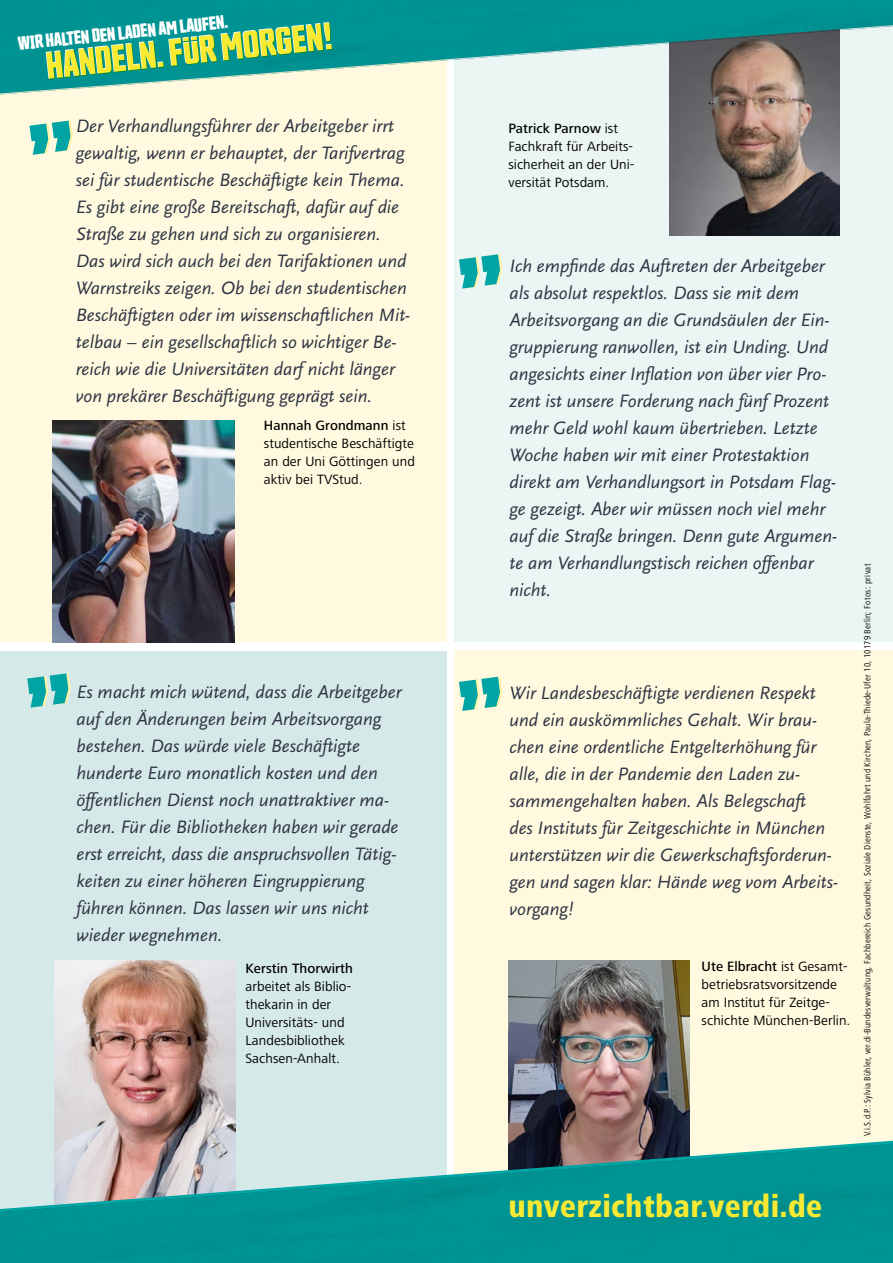
<style>
.page{position:relative;width:893px;height:1263px;background:#fff}
.page>*{position:absolute;margin:0;border:0;box-sizing:border-box;transform-origin:0 0}
.t1{font:800 condensed 32.55px "Frutiger Next LT";letter-spacing:.01em;color:#f8e932}
.t2{font:italic 18.75px/27px "Scala Sans";color:#2e3443}
.t3{font:700 18.45px "Countach";color:#fff}
.t4{font:13.95px/18px "Frutiger Next LT";letter-spacing:.005em;color:#000}
.t5{font:500 13.95px "Frutiger Next LT";letter-spacing:.005em;color:#000}
.t6{font:condensed 9.3px "Frutiger Next LT";letter-spacing:.02em;color:#000}
.s1{font-weight:500}
</style>
<div class="page">
<div style="left:0;top:651px;width:446px;height:602px;background:#d6e9e9"></div>
<img style="left:54px;top:960px;width:181px;height:159px">
<div style="left:454px;top:651px;width:439px;height:612px;background:#fffadf"></div>
<img style="left:508px;top:960px;width:182px;height:159px">
<div style="left:454px;top:7px;width:439px;height:635px;background:#eaf5f4"></div>
<div style="left:0;top:7px;width:446px;height:635px;background:#fffadf"></div>
<img style="left:670px;top:103px;width:169px;height:132px">
<svg style="left:446px;top:95px;width:394px;height:7px"></svg>
<img style="left:0;top:0;width:893px;height:95px">
<svg style="left:54px;top:1119px;width:839px;height:24px"></svg>
<img style="left:0;top:1143px;width:893px;height:120px">
<svg style="left:46px;top:22px;width:287px;height:57px;background:#5bb27a"></svg>
<img style="left:52px;top:420px;width:183px;height:222px">
<p class="t3" style="left:17px;top:32px;width:212px;rotate:-6deg">WIR HALTEN DEN LADEN AM LAUFEN.</p>
<p class="t2" style="left:76px;top:113px;width:336px">Der Verhandlungsführer der Arbeitgeber irrt gewaltig, wenn er behauptet, der Tarifvertrag sei für studentische Beschäftigte kein Thema.<br>Es gibt eine große Bereitschaft, dafür auf die Straße zu gehen und sich zu organisieren.<br>Das wird sich auch bei den Tarifaktionen und Warnstreiks zeigen. Ob bei den studentischen Beschäftigten oder im wissenschaftlichen Mit&shy;telbau – ein gesellschaftlich so wichtiger Be&shy;reich wie die Universitäten darf nicht länger von prekärer Beschäftigung geprägt sein.</p>
<p class="t4" style="left:264px;top:416px;width:152px"><span class="s1">Hannah Grondmann</span> ist studentische Beschäftigte an der Uni Göttingen und aktiv bei TVStud.</p>
<p class="t2" style="left:77px;top:678px;width:327px">Es macht mich wütend, dass die Arbeitgeber auf den Änderungen beim Arbeitsvorgang bestehen. Das würde viele Beschäftigte hunderte Euro monatlich kosten und den öffentlichen Dienst noch unattraktiver ma&shy;chen. Für die Bibliotheken haben wir gerade erst erreicht, dass die anspruchsvollen Tätig&shy;keiten zu einer höheren Eingruppierung führen können. Das lassen wir uns nicht wieder wegnehmen.</p>
<p class="t5" style="left:245px;top:961px;width:109px">Kerstin Thorwirth</p>
<p class="t4" style="left:245px;top:978px;width:107px">arbeitet als Biblio&shy;thekarin in der<br>Universitäts- und<br>Landesbibliothek<br>Sachsen-Anhalt.</p>
<p class="t4" style="left:508px;top:119px;width:127px"><span class="s1">Patrick Parnow</span> ist<br>Fachkraft für Arbeits&shy;sicherheit an der Uni&shy;versität Potsdam.</p>
<p class="t2" style="left:509px;top:253px;width:329px">Ich empfinde das Auftreten der Arbeitgeber als absolut respektlos. Dass sie mit dem Arbeitsvorgang an die Grundsäulen der Ein&shy;gruppierung ranwollen, ist ein Unding. Und angesichts einer Inflation von über vier Pro&shy;zent ist unsere Forderung nach fünf Prozent mehr Geld wohl kaum übertrieben. Letzte Woche haben wir mit einer Protestaktion direkt am Verhandlungsort in Potsdam Flag&shy;ge gezeigt. Aber wir müssen noch viel mehr auf die Straße bringen. Denn gute Argumen&shy;te am Verhandlungstisch reichen offenbar nicht.</p>
<p class="t2" style="left:509px;top:680px;width:330px">Wir Landesbeschäftigte verdienen Respekt und ein auskömmliches Gehalt. Wir brau&shy;chen eine ordentliche Entgelterhöhung für alle, die in der Pandemie den Laden zu&shy;sammengehalten haben. Als Belegschaft<br>des Instituts für Zeitgeschichte in München unterstützen wir die Gewerkschaftsforderun&shy;gen und sagen klar: Hände weg vom Arbeits&shy;vorgang!</p>
<p class="t4" style="left:702px;top:958px;width:150px"><span class="s1">Ute Elbracht</span> ist Gesamt&shy;betriebsratsvorsitzende am Institut für Zeitge&shy;schichte München-Berlin.</p>
<p class="t6" style="left:862px;top:1136px;width:574px;rotate:-90deg">V.i.S.d.P.: Sylvia Bühler, ver.di-Bundesverwaltung, Fachbereich Gesundheit, Soziale Dienste, Wohlfahrt und Kirchen, Paula-Thiede-Ufer 10, 10179 Berlin; Fotos: privat</p>
<h1 class="t1" style="left:508px;top:1188px;width:315px">unverzichtbar.verdi.de</h1>
</div>
